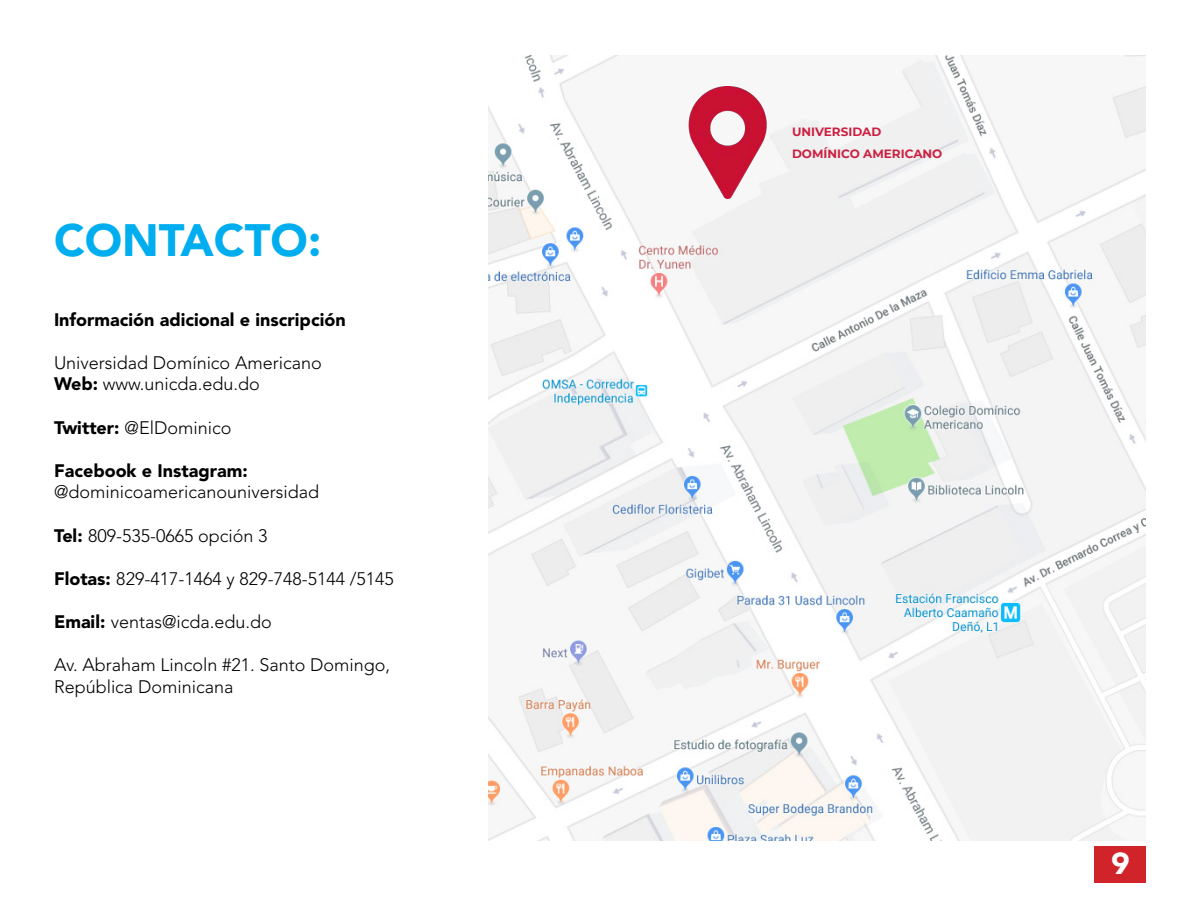
<style>
.page{position:relative;width:1200px;height:900px;background:#fff}
.page>*{position:absolute;margin:0;border:0;box-sizing:border-box;transform-origin:0 0}
.t1{font:900 45px "Avenir LT Std";color:#00aeef}
.t2{font:900 30.3px "Avenir LT Std";color:#fff;scale:1.04 1}
.t3{font:300 18px "Avenir LT Std";color:#000}
.t4{font:900 18px "Avenir LT Std";color:#000}
.t5{font:700 12px "Montserrat";color:#cc2041}
.s1{font-weight:900}
</style>
<div class="page">
<img style="left:489px;top:55px;width:657px;height:785px">
<img style="left:669px;top:87px;width:111px;height:111px">
<div style="left:1095px;top:846px;width:51px;height:37px;background:#d1232a"></div>
<p class="t1" style="left:54px;top:213px;width:269px">CONTACTO:</p>
<p class="t4" style="left:54px;top:308px;width:293px">Información adicional e inscripción</p>
<p class="t3" style="left:54px;top:352px;width:269px">Universidad Domínico Americano</p>
<p class="t3" style="left:54px;top:374px;width:207px"><span class="s1">Web:</span> www.unicda.edu.do</p>
<p class="t3" style="left:54px;top:417px;width:179px"><span class="s1">Twitter:</span> @ElDominico</p>
<p class="t4" style="left:54px;top:460px;width:195px">Facebook e Instagram:</p>
<p class="t3" style="left:54px;top:482px;width:267px">@dominicoamericanouniversidad</p>
<p class="t3" style="left:54px;top:525px;width:215px"><span class="s1">Tel:</span> 809-535-0665 opción 3</p>
<p class="t3" style="left:54px;top:568px;width:341px"><span class="s1">Flotas:</span> 829-417-1464 y 829-748-5144 /5145</p>
<p class="t3" style="left:54px;top:611px;width:219px"><span class="s1">Email:</span> ventas@icda.edu.do</p>
<p class="t3" style="left:54px;top:654px;width:338px">Av. Abraham Lincoln #21. Santo Domingo,</p>
<p class="t3" style="left:54px;top:676px;width:181px">República Dominicana</p>
<p class="t5" style="left:792px;top:123px;width:91px">UNIVERSIDAD</p>
<p class="t5" style="left:792px;top:145px;width:152px">DOMÍNICO AMERICANO</p>
<p class="t2" style="left:1111px;top:845px;width:19px">9</p>
</div>
